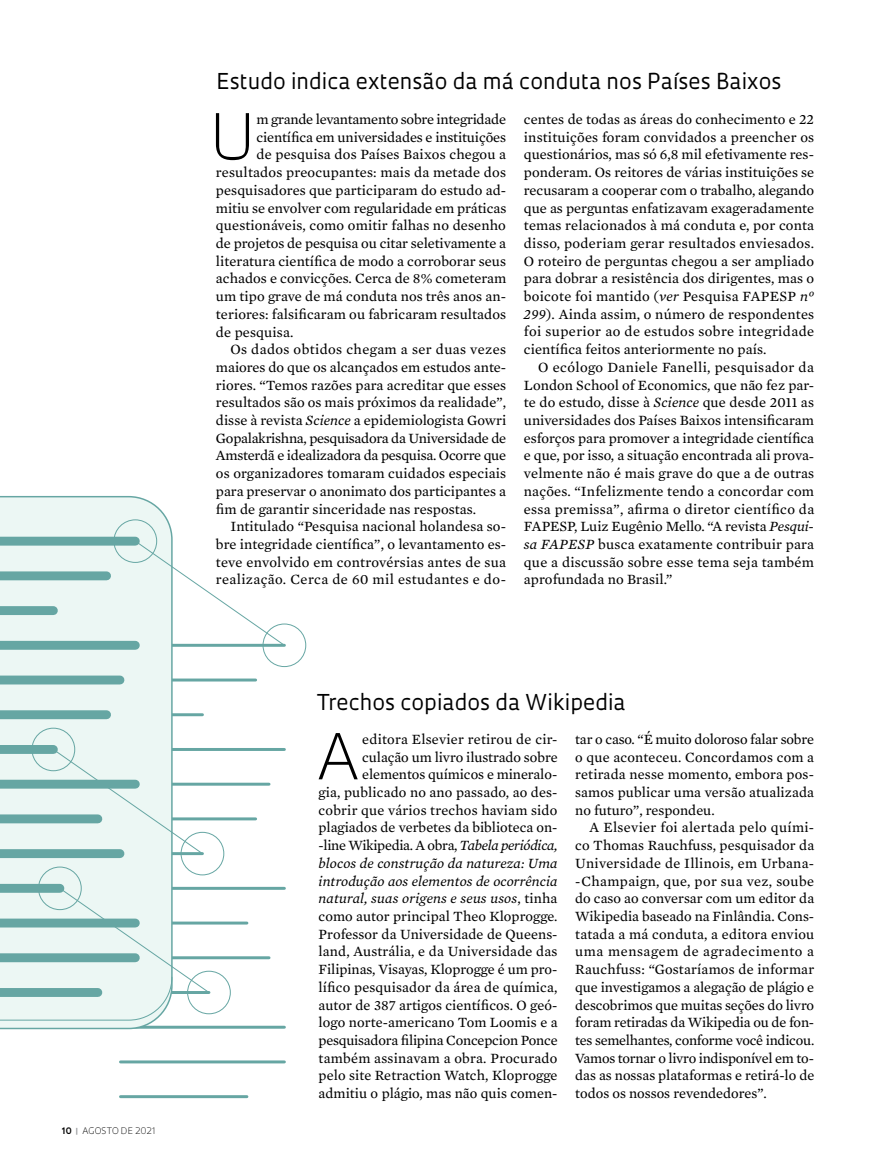
<style>
.page{position:relative;width:885px;height:1169px;background:#fff}
.page>*{position:absolute;margin:0;border:0;box-sizing:border-box;transform-origin:0 0}
.t1{font:300 61.35px "Oculum";color:#000}
.t2{font:21.3px "Oculum";color:#000}
.t3{font:14.4px/17.7px "Mercury Text G2";letter-spacing:.005em;color:#000;text-align:justify}
.t4{font:14.4px "Mercury Text G2";letter-spacing:-.02em;color:#000}
.t5{font:14.4px "Mercury Text G2";letter-spacing:.025em;color:#000}
.t6{font:14.4px "Mercury Text G2";letter-spacing:-.015em;color:#000}
.t7{font:300 8.7px "Oculum";color:#000}
.s1{font-weight:700}
.s2{font-weight:700;color:#939598}
.s3{font-style:italic}
</style>
<div class="page">
<hr style="left:121px;top:1025px;width:163px;height:3px;background:#66a6a3">
<hr style="left:121px;top:1060px;width:163px;height:3px;background:#66a6a3">
<hr style="left:121px;top:1095px;width:126px;height:3px;background:#66a6a3">
<svg style="left:0;top:496px;width:173px;height:533px;background:#e5f2f0"></svg>
<div style="left:0;top:536px;width:135px;height:9px;background:#66a6a3"></div>
<div style="left:0;top:571px;width:107px;height:9px;background:#66a6a3"></div>
<div style="left:0;top:606px;width:53px;height:9px;background:#66a6a3"></div>
<div style="left:0;top:641px;width:135px;height:8px;background:#66a6a3"></div>
<div style="left:0;top:675px;width:120px;height:9px;background:#66a6a3"></div>
<div style="left:0;top:710px;width:107px;height:9px;background:#66a6a3"></div>
<div style="left:0;top:745px;width:53px;height:9px;background:#66a6a3"></div>
<div style="left:0;top:779px;width:135px;height:9px;background:#66a6a3"></div>
<div style="left:0;top:814px;width:98px;height:9px;background:#66a6a3"></div>
<div style="left:0;top:849px;width:120px;height:9px;background:#66a6a3"></div>
<div style="left:0;top:884px;width:60px;height:8px;background:#66a6a3"></div>
<svg style="left:0;top:892px;width:210px;height:128px;background:#d4e8e5"></svg>
<svg style="left:31px;top:519px;width:276px;height:495px"></svg>
<p class="t7" style="left:62px;top:1124px;width:95px"><span class="s1">10</span> <span class="s2">|</span> AGOSTO DE 2021</p>
<h2 class="t2" style="left:217px;top:67px;width:566px">Estudo indica extensão da má conduta nos Países Baixos</h2>
<h1 class="t1" style="left:210px;top:94px;width:47px">U</h1>
<p class="t6" style="left:256px;top:109px;width:251px">m grande levantamento sobre integridade</p>
<p class="t3" style="left:256px;top:127px;width:251px">científica em universidades e instituições</p>
<p class="t3" style="left:256px;top:145px;width:251px">de pesquisa dos Países Baixos chegou a</p>
<p class="t3" style="left:216px;top:163px;width:292px">resultados preocupantes: mais da metade dos</p>
<p class="t3" style="left:216px;top:180px;width:292px">pesquisadores que participaram do estudo ad-</p>
<p class="t3" style="left:216px;top:198px;width:292px">mitiu se envolver com regularidade em práticas</p>
<p class="t3" style="left:216px;top:216px;width:292px">questionáveis, como omitir falhas no desenho</p>
<p class="t3" style="left:216px;top:233px;width:292px">de projetos de pesquisa ou citar seletivamente a</p>
<p class="t3" style="left:216px;top:251px;width:292px">literatura científica de modo a corroborar seus</p>
<p class="t3" style="left:216px;top:269px;width:292px">achados e convicções. Cerca de 8% cometeram</p>
<p class="t3" style="left:216px;top:287px;width:292px">um tipo grave de má conduta nos três anos an-</p>
<p class="t3" style="left:216px;top:304px;width:292px">teriores: falsificaram ou fabricaram resultados</p>
<p class="t3" style="left:216px;top:322px;width:79px">de pesquisa.</p>
<p class="t5" style="left:230px;top:339px;width:277px">Os dados obtidos chegam a ser duas vezes</p>
<p class="t3" style="left:216px;top:357px;width:292px">maiores do que os alcançados em estudos ante-</p>
<p class="t3" style="left:216px;top:375px;width:292px">riores. “Temos razões para acreditar que esses</p>
<p class="t3" style="left:216px;top:393px;width:292px">resultados são os mais próximos da realidade”,</p>
<p class="t3" style="left:216px;top:411px;width:292px">disse à revista <span class="s3">Science</span> a epidemiologista Gowri</p>
<p class="t4" style="left:216px;top:427px;width:292px">Gopalakrishna, pesquisadora da Universidade de</p>
<p class="t4" style="left:216px;top:445px;width:292px">Amsterdã e idealizadora da pesquisa. Ocorre que</p>
<p class="t3" style="left:216px;top:464px;width:292px">os organizadores tomaram cuidados especiais</p>
<p class="t3" style="left:216px;top:481px;width:292px">para preservar o anonimato dos participantes a</p>
<p class="t3" style="left:216px;top:499px;width:262px">fim de garantir sinceridade nas respostas.</p>
<p class="t3" style="left:230px;top:517px;width:277px">Intitulado “Pesquisa nacional holandesa so-</p>
<p class="t3" style="left:216px;top:534px;width:292px">bre integridade científica”, o levantamento es-</p>
<p class="t3" style="left:216px;top:552px;width:292px">teve envolvido em controvérsias antes de sua</p>
<p class="t5" style="left:216px;top:569px;width:292px">realização. Cerca de 60 mil estudantes e do-</p>
<p class="t3" style="left:524px;top:110px;width:292px">centes de todas as áreas do conhecimento e 22 instituições foram convidados a preencher os questionários, mas só 6,8 mil efetivamente res&shy;ponderam. Os reitores de várias instituições se recusaram a cooperar com o trabalho, alegando que as perguntas enfatizavam exageradamente temas relacionados à má conduta e, por conta disso, poderiam gerar resultados enviesados.<br>O roteiro de perguntas chegou a ser ampliado para dobrar a resistência dos dirigentes, mas o boicote foi mantido (<span class="s3">ver</span> Pesquisa FAPESP <span class="s3">nº 299</span>). Ainda assim, o número de respondentes foi superior ao de estudos sobre integridade científica feitos anteriormente no país.</p>
<p class="t3" style="left:524px;top:357px;width:292px;text-indent:14px">O ecólogo Daniele Fanelli, pesquisador da London School of Economics, que não fez par&shy;te do estudo, disse à <span class="s3">Science</span> que desde 2011 as universidades dos Países Baixos intensificaram esforços para promover a integridade científica e que, por isso, a situação encontrada ali prova&shy;velmente não é mais grave do que a de outras nações. “Infelizmente tendo a concordar com essa premissa”, afirma o diretor científico da FAPESP, Luiz Eugênio Mello. “A revista <span class="s3">Pesqui&shy;sa FAPESP</span> busca exatamente contribuir para que a discussão sobre esse tema seja também aprofundada no Brasil.”</p>
<h2 class="t2" style="left:317px;top:688px;width:310px">Trechos copiados da Wikipedia</h2>
<h1 class="t1" style="left:317px;top:714px;width:45px">A</h1>
<p class="t3" style="left:319px;top:729px;width:241px;text-align:right">editora Elsevier retirou de cir&shy;culação um livro ilustrado sobre elementos químicos e mineralo-<br>gia, publicado no ano passado, ao des&shy;cobrir que vários trechos haviam sido plagiados de verbetes da biblioteca on--line Wikipedia. A obra, <span class="s3">Tabela periódica, blocos de construção da natureza: Uma introdução aos elementos de ocorrência natural, suas origens e seus usos</span>, tinha como autor principal Theo Kloprogge.<br>Professor da Universidade de Queens&shy;land, Austrália, e da Universidade das Filipinas, Visayas, Kloprogge é um pro&shy;lífico pesquisador da área de química, autor de 387 artigos científicos. O geó&shy;logo norte-americano Tom Loomis e a pesquisadora filipina Concepcion Ponce também assinavam a obra. Procurado pelo site Retraction Watch, Kloprogge admitiu o plágio, mas não quis comen-</p>
<p class="t3" style="left:575px;top:729px;width:240px">tar o caso. “É muito doloroso falar sobre o que aconteceu. Concordamos com a retirada nesse momento, embora pos&shy;samos publicar uma versão atualizada no futuro”, respondeu.</p>
<p class="t3" style="left:575px;top:818px;width:241px;text-indent:14px">A Elsevier foi alertada pelo quími&shy;co Thomas Rauchfuss, pesquisador da Universidade de Illinois, em Urbana--Champaign, que, por sua vez, soube do caso ao conversar com um editor da Wikipedia baseado na Finlândia. Cons&shy;tatada a má conduta, a editora enviou uma mensagem de agradecimento a Rauchfuss: “Gostaríamos de informar que investigamos a alegação de plágio e descobrimos que muitas seções do livro foram retiradas da Wikipedia ou de fon&shy;tes semelhantes, conforme você indicou.<br>Vamos tornar o livro indisponível em to&shy;das as nossas plataformas e retirá-lo de todos os nossos revendedores”.</p>
</div>
